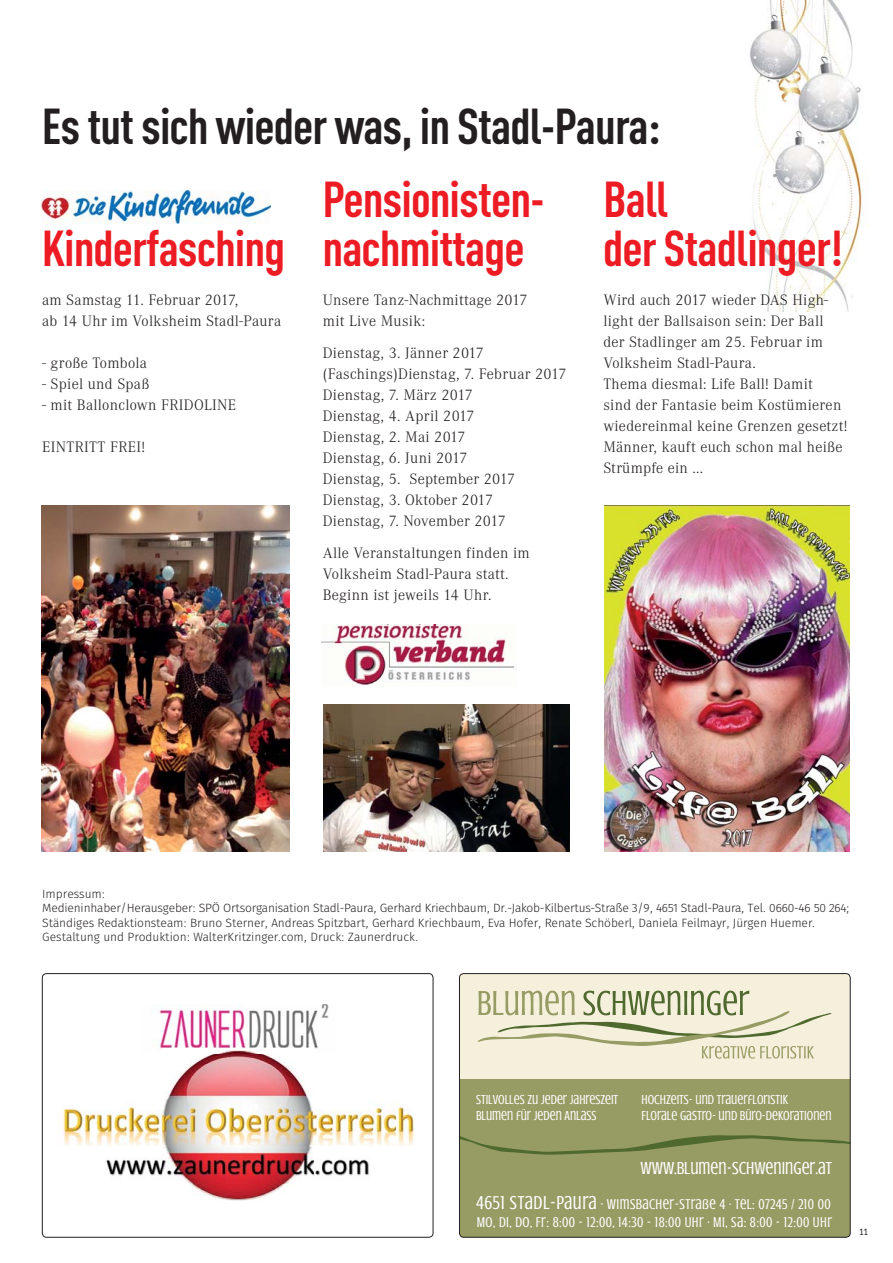
<style>
.page{position:relative;width:893px;height:1263px;background:#fff}
.page>*{position:absolute;margin:0;border:0;box-sizing:border-box;transform-origin:0 0}
.t1{font:700 49.8px/48.9px "CADIN Condensed";letter-spacing:-.02em;color:#ed1c24}
.t2{font:700 49.8px "CADIN Condensed";letter-spacing:-.02em;color:#231f20}
.t3{font:17.85px "Crushed";color:#fff}
.t4{font:300 15.75px/21px "Corporate A";letter-spacing:.02em;color:#231f20}
.t5{font:14.55px/18.3px "Crushed";letter-spacing:.025em;color:#fff}
.t6{font:13.35px/16px "Crushed";color:#fff}
.t7{font:12px/14.4px "Fira Sans OT Light";letter-spacing:-.005em;color:#231f20}
.t8{font:10.5px "CADIN Caps";color:#231f20}
.s1{font-size:19.2px}
.s2{font-size:15.3px}
</style>
<div class="page">
<img style="left:750px;top:0;width:112px;height:311px">
<img style="left:158px;top:1004px;width:171px;height:45px">
<img style="left:167px;top:1050px;width:142px;height:150px">
<img style="left:63px;top:1106px;width:351px;height:40px">
<img style="left:162px;top:1099px;width:152px;height:47px">
<img style="left:106px;top:1147px;width:264px;height:36px">
<img style="left:164px;top:1146px;width:147px;height:1px">
<div style="left:42px;top:973px;width:391px;height:264px;border:1px solid #231f20;border-radius:4px"></div>
<div style="left:459px;top:973px;width:391px;height:264px;background:#f5f0dc;border-radius:4px"></div>
<div style="left:459px;top:1079px;width:391px;height:158px;background:#979c64"></div>
<svg style="left:477px;top:990px;width:355px;height:68px"></svg>
<svg style="left:461px;top:1135px;width:387px;height:20px"></svg>
<div style="left:459px;top:973px;width:391px;height:264px;border:1px solid #231f20;border-radius:4px"></div>
<img style="left:323px;top:704px;width:246px;height:147px">
<img style="left:604px;top:505px;width:246px;height:346px">
<img style="left:42px;top:191px;width:229px;height:32px">
<img style="left:321px;top:625px;width:194px;height:61px">
<img style="left:42px;top:506px;width:247px;height:345px">
<h1 class="t2" style="left:42px;top:109px;width:620px">Es tut sich wieder was, in Stadl-Paura:</h1>
<h1 class="t1" style="left:42px;top:230px;width:245px">Kinderfasching</h1>
<p class="t4" style="left:42px;top:291px;width:241px">am Samstag 11. Februar 2017,<br>ab 14 Uhr im Volksheim Stadl-Paura</p>
<p class="t4" style="left:42px;top:354px;width:107px">- große Tombola</p>
<p class="t4" style="left:42px;top:375px;width:109px">- Spiel und Spaß</p>
<p class="t4" style="left:42px;top:396px;width:196px">- mit Ballonclown FRIDOLINE</p>
<p class="t4" style="left:42px;top:438px;width:105px">EINTRITT FREI!</p>
<h1 class="t1" style="left:323px;top:181px;width:224px">Pensionisten&shy;nachmittage</h1>
<h1 class="t1" style="left:603px;top:181px;width:241px">Ball<br>der Stadlinger!</h1>
<p class="t4" style="left:323px;top:291px;width:206px">Unsere Tanz-Nachmittage 2017 mit Live Musik:</p>
<p class="t4" style="left:323px;top:344px;width:245px">Dienstag, 3. Jänner 2017 (Faschings)Dienstag, 7. Februar 2017<br>Dienstag, 7. März 2017<br>Dienstag, 4. April 2017<br>Dienstag, 2. Mai 2017<br>Dienstag, 6. Juni 2017<br>Dienstag, 5. September 2017<br>Dienstag, 3. Oktober 2017<br>Dienstag, 7. November 2017</p>
<p class="t4" style="left:323px;top:543px;width:208px">Alle Veranstaltungen finden im<br>Volksheim Stadl-Paura statt.<br>Beginn ist jeweils 14 Uhr.</p>
<p class="t4" style="left:603px;top:291px;width:246px">Wird auch 2017 wieder DAS High&shy;light der Ballsaison sein: Der Ball der Stadlinger am 25. Februar im<br>Volksheim Stadl-Paura.<br>Thema diesmal: Life Ball! Damit<br>sind der Fantasie beim Kostümieren wiedereinmal keine Grenzen gesetzt!<br>Männer, kauft euch schon mal heiße<br>Strümpfe ein ...</p>
<p class="t7" style="left:42px;top:887px;width:809px">Impressum:<br>Medieninhaber/Herausgeber: SPÖ Ortsorganisation Stadl-Paura, Gerhard Kriechbaum, Dr.-Jakob-Kilbertus-Straße 3/9, 4651 Stadl-Paura, Tel. 0660-46 50 264; Ständiges Redaktionsteam: Bruno Sterner, Andreas Spitzbart, Gerhard Kriechbaum, Eva Hofer, Renate Schöberl, Daniela Feilmayr, Jürgen Huemer.<br>Gestaltung und Produktion: WalterKritzinger.com, Druck: Zaunerdruck.</p>
<p class="t6" style="left:476px;top:1092px;width:144px">STILVOLLES ZU JEDER JAHRESZEIT<br>BLUMEN FÜR JEDEN ANLASS</p>
<p class="t6" style="left:641px;top:1092px;width:192px">HOCHZEITS- UND TRAUERFLORISTIK<br>FLORALE GASTRO- UND BÜRO-DEKORATIONEN</p>
<p class="t3" style="left:641px;top:1158px;width:193px">WWW.BLUMEN-SCHWENINGER.AT</p>
<p class="t5" style="left:476px;top:1195px;width:357px"><span class="s1">4651 STADL-PAURA</span> <span class="s2">·</span> WIMSBACHER-STRAßE 4 · TEL: 07245 / 210 00<br>MO, DI, DO, FR: 8:00 - 12:00, 14:30 - 18:00 UHR · MI, SA: 8:00 - 12:00 UHR</p>
<p class="t8" style="left:860px;top:1227px;width:10px">11</p>
</div>
